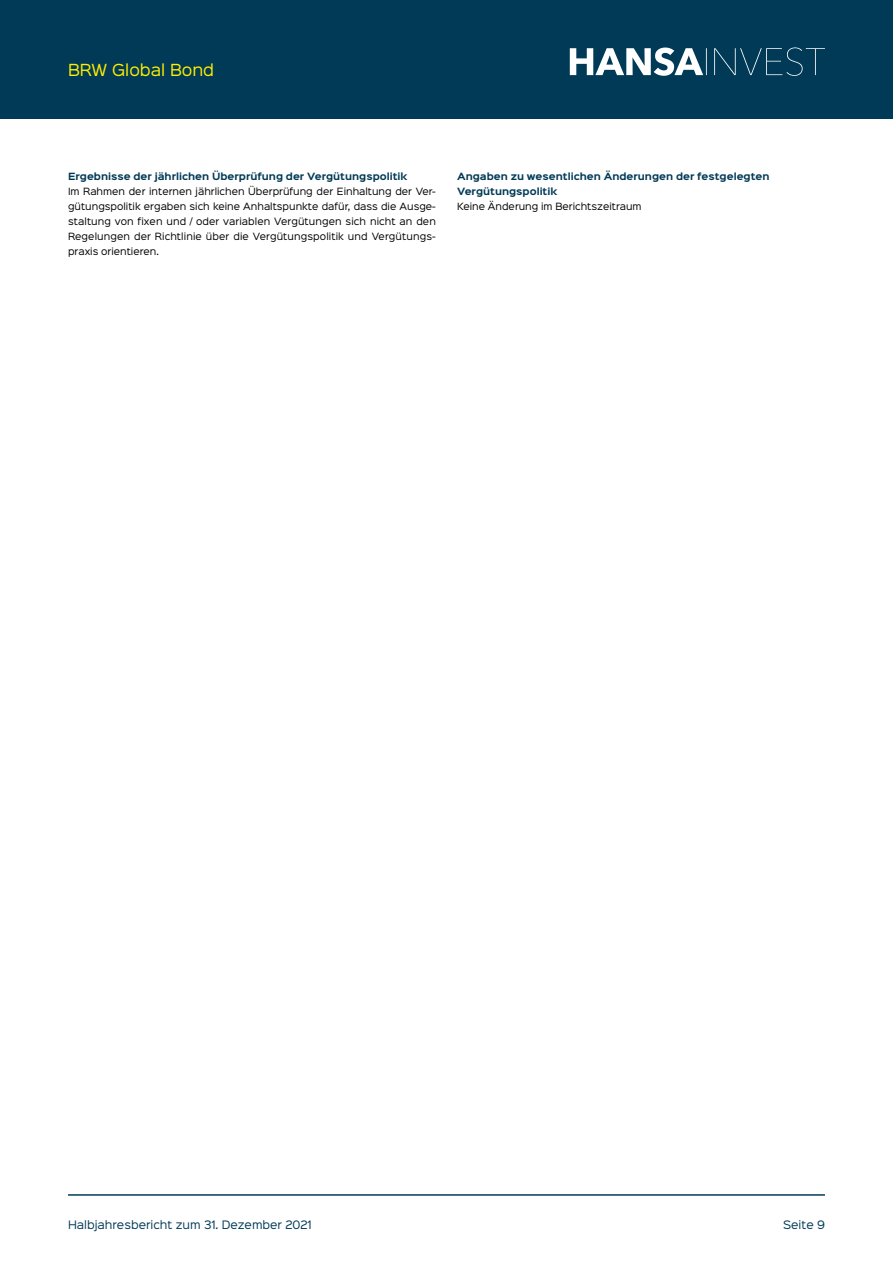
<style>
.page{position:relative;width:893px;height:1263px;background:#fff}
.page>*{position:absolute;margin:0;border:0;box-sizing:border-box;transform-origin:0 0}
.t1{font:15px "Sinkin Sans 400";color:#ffed00}
.t2{font:10.5px "Sinkin Sans 400";color:#003a56}
.t3{font:9px/15px "Sinkin Sans 400";color:#000;text-align:justify}
.t4{font:700 9px/15px "Sinkin Sans 700";color:#003a56}
</style>
<div class="page">
<div style="left:0;top:0;width:893px;height:119px;background:#003a56"></div>
<svg style="left:570px;top:47px;width:255px;height:29px"></svg>
<hr style="left:68px;top:1194px;width:757px;height:2px;background:#003a56">
<h1 class="t1" style="left:68px;top:57px;width:148px">BRW Global Bond</h1>
<p class="t4" style="left:68px;top:169px;width:341px">Ergebnisse der jährlichen Überprüfung der Vergütungspolitik</p>
<p class="t3" style="left:68px;top:183px;width:369px">Im Rahmen der internen jährlichen Überprüfung der Einhaltung der Ver&shy;gütungspolitik ergaben sich keine Anhaltspunkte dafür, dass die Ausge&shy;staltung von fixen und / oder variablen Vergütungen sich nicht an den Regelungen der Richtlinie über die Vergütungspolitik und Vergütungs&shy;praxis orientieren.</p>
<p class="t4" style="left:457px;top:169px;width:314px">Angaben zu wesentlichen Änderungen der festgelegten<br>Vergütungspolitik</p>
<p class="t3" style="left:457px;top:198px;width:186px">Keine Änderung im Berichtszeitraum</p>
<p class="t2" style="left:68px;top:1216px;width:245px">Halbjahresbericht zum 31. Dezember 2021</p>
<p class="t2" style="left:783px;top:1216px;width:43px">Seite 9</p>
</div>
